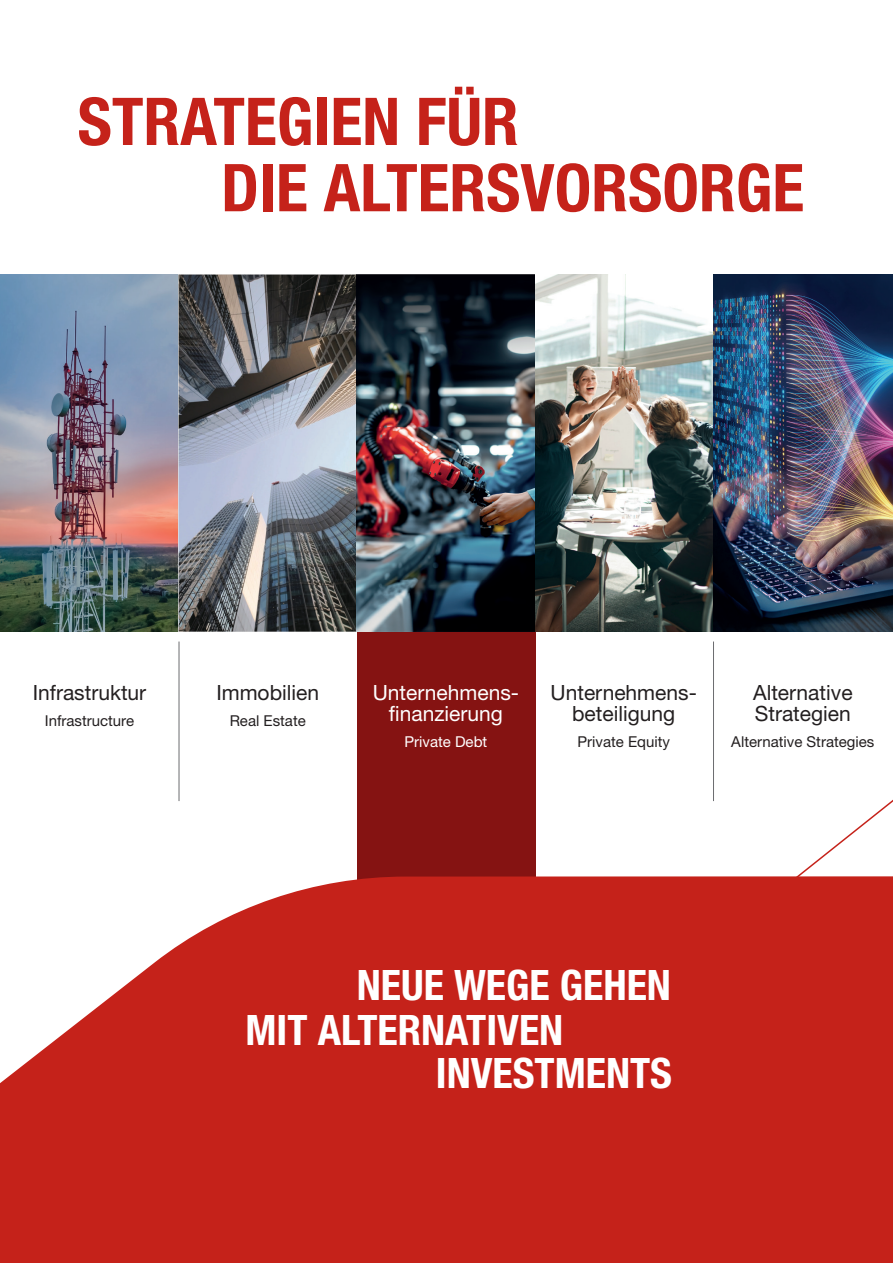
<style>
.page{position:relative;width:893px;height:1263px;background:#fff}
.page>*{position:absolute;margin:0;border:0;box-sizing:border-box;transform-origin:0 0}
.t1{font:700 condensed 66px "Helvetica Neue LT Std";color:#c5221a}
.t2{font:700 condensed 42px "Helvetica Neue LT Std";color:#fff}
.t3{font:21px/21px "Helvetica Neue LT Std";color:#231f20;text-align:center}
.t4{font:21px/21px "Helvetica Neue LT Std";color:#fff;text-align:center}
.t5{font:15px "Helvetica Neue LT Std";color:#231f20}
.t6{font:15px "Helvetica Neue LT Std";color:#fff}
</style>
<div class="page">
<div style="left:357px;top:611px;width:178px;height:294px;background:#851312"></div>
<svg style="left:0;top:876px;width:893px;height:387px;background:#c9352d"></svg>
<svg style="left:787px;top:274px;width:106px;height:612px"></svg>
<img style="left:0;top:275px;width:179px;height:357px">
<svg style="left:179px;top:275px;width:178px;height:357px;background:#74787f"></svg>
<img style="left:357px;top:275px;width:178px;height:357px">
<img style="left:535px;top:275px;width:179px;height:357px">
<img style="left:714px;top:275px;width:178px;height:357px">
<hr style="left:179px;top:641px;width:1px;height:160px;background:#6c6d70">
<hr style="left:713px;top:641px;width:1px;height:160px;background:#6c6d70">
<h1 class="t1" style="left:78px;top:82px;width:443px">STRATEGIEN FÜR</h1>
<h1 class="t1" style="left:221px;top:148px;width:584px">DIE ALTERSVORSORGE</h1>
<p class="t3" style="left:33px;top:682px;width:115px">Infrastruktur</p>
<p class="t5" style="left:45px;top:711px;width:91px">Infrastructure</p>
<p class="t3" style="left:216px;top:682px;width:104px">Immobilien</p>
<p class="t5" style="left:230px;top:711px;width:78px">Real Estate</p>
<p class="t4" style="left:373px;top:682px;width:148px">Unternehmens&shy;finanzierung</p>
<p class="t6" style="left:405px;top:732px;width:84px">Private Debt</p>
<p class="t3" style="left:551px;top:682px;width:148px">Unternehmens&shy;beteiligung</p>
<p class="t5" style="left:577px;top:732px;width:94px">Private Equity</p>
<p class="t3" style="left:753px;top:682px;width:101px;text-align:left">Alternative<br>Strategien</p>
<p class="t5" style="left:731px;top:732px;width:145px">Alternative Strategies</p>
<h2 class="t2" style="left:357px;top:959px;width:316px">NEUE WEGE GEHEN</h2>
<h2 class="t2" style="left:246px;top:1004px;width:319px">MIT ALTERNATIVEN</h2>
<h2 class="t2" style="left:436px;top:1048px;width:238px">INVESTMENTS</h2>
</div>
